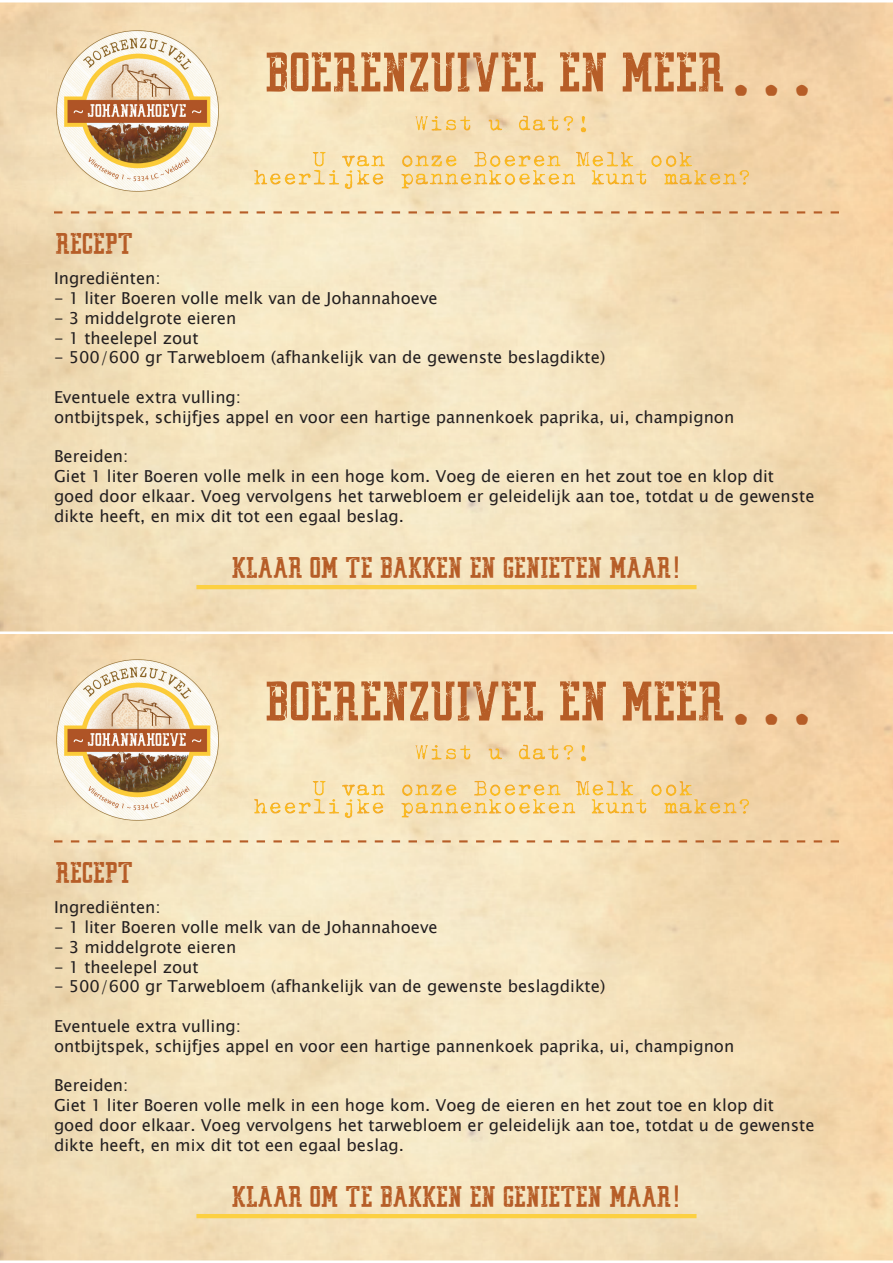
<style>
.page{position:relative;width:893px;height:1263px;background:#fff}
.page>*{position:absolute;margin:0;border:0;box-sizing:border-box;transform-origin:0 0}
.t1{font:56.1px "VINTAGECOLLEGEDEPT DEMO worn";letter-spacing:.005em;color:#b65d27}
.t2{font:30px "VINTAGECOLLEGEDEPT DEMO worn";color:#b65d27}
.t3{font:16.5px/19.8px "Lucida Sans Unicode";color:#231f20}
.s1{font-family:"zai Olivetti Underwood Studio 21 Typewriter";font-size:31.2px}
.s2{font-family:"Lucida Sans Unicode"}
</style>
<div class="page">
<img style="left:0;top:3px;width:893px;height:628px">
<img style="left:415px;top:116px;width:171px;height:16px">
<img style="left:313px;top:152px;width:380px;height:15px">
<img style="left:254px;top:170px;width:495px;height:19px">
<svg style="left:54px;top:211px;width:785px;height:2px;background:#dbab7e"></svg>
<hr style="left:196px;top:585px;width:500px;height:4px;background:#fcd042">
<img style="left:53px;top:26px;width:169px;height:169px">
<img style="left:0;top:634px;width:893px;height:626px">
<img style="left:415px;top:744px;width:171px;height:17px">
<img style="left:313px;top:781px;width:380px;height:15px">
<img style="left:254px;top:799px;width:495px;height:19px">
<svg style="left:54px;top:840px;width:785px;height:2px;background:#dbab7e"></svg>
<hr style="left:196px;top:1214px;width:500px;height:4px;background:#fcd042">
<img style="left:53px;top:655px;width:169px;height:169px">
<h1 class="t1" style="left:266px;top:40px;width:552px">BOERENZUIVEL EN MEER<span class="s1">...</span></h1>
<h2 class="t2" style="left:56px;top:226px;width:79px">RECEPT</h2>
<p class="t3" style="left:54px;top:269px;width:108px">Ingrediënten:</p>
<p class="t3" style="left:54px;top:288px;width:385px">- 1 liter Boeren volle melk van de Johannahoeve</p>
<p class="t3" style="left:54px;top:308px;width:184px">- 3 middelgrote eieren</p>
<p class="t3" style="left:54px;top:328px;width:146px">- 1 theelepel zout</p>
<p class="t3" style="left:54px;top:348px;width:553px">- 500/600 gr Tarwebloem (afhankelijk van de gewenste beslagdikte)</p>
<p class="t3" style="left:54px;top:387px;width:682px">Eventuele extra vulling:<br>ontbijtspek, schijfjes appel en voor een hartige pannenkoek paprika, ui, champignon</p>
<p class="t3" style="left:54px;top:447px;width:762px">Bereiden:<br>Giet 1 liter Boeren volle melk in een hoge kom. Voeg de eieren en het zout toe en klop dit goed door elkaar. Voeg vervolgens het tarwebloem er geleidelijk aan toe, totdat u de gewenste dikte heeft, en mix dit tot een egaal beslag.</p>
<h2 class="t2" style="left:233px;top:550px;width:450px">KLAAR OM TE BAKKEN EN GENIETEN MAAR<span class="s2">!</span></h2>
<h1 class="t1" style="left:266px;top:669px;width:552px">BOERENZUIVEL EN MEER<span class="s1">...</span></h1>
<h2 class="t2" style="left:56px;top:855px;width:79px">RECEPT</h2>
<p class="t3" style="left:54px;top:897px;width:108px">Ingrediënten:</p>
<p class="t3" style="left:54px;top:917px;width:385px">- 1 liter Boeren volle melk van de Johannahoeve</p>
<p class="t3" style="left:54px;top:937px;width:184px">- 3 middelgrote eieren</p>
<p class="t3" style="left:54px;top:957px;width:146px">- 1 theelepel zout</p>
<p class="t3" style="left:54px;top:977px;width:553px">- 500/600 gr Tarwebloem (afhankelijk van de gewenste beslagdikte)</p>
<p class="t3" style="left:54px;top:1016px;width:682px">Eventuele extra vulling:<br>ontbijtspek, schijfjes appel en voor een hartige pannenkoek paprika, ui, champignon</p>
<p class="t3" style="left:54px;top:1076px;width:762px">Bereiden:<br>Giet 1 liter Boeren volle melk in een hoge kom. Voeg de eieren en het zout toe en klop dit goed door elkaar. Voeg vervolgens het tarwebloem er geleidelijk aan toe, totdat u de gewenste dikte heeft, en mix dit tot een egaal beslag.</p>
<h2 class="t2" style="left:233px;top:1179px;width:450px">KLAAR OM TE BAKKEN EN GENIETEN MAAR<span class="s2">!</span></h2>
</div>
